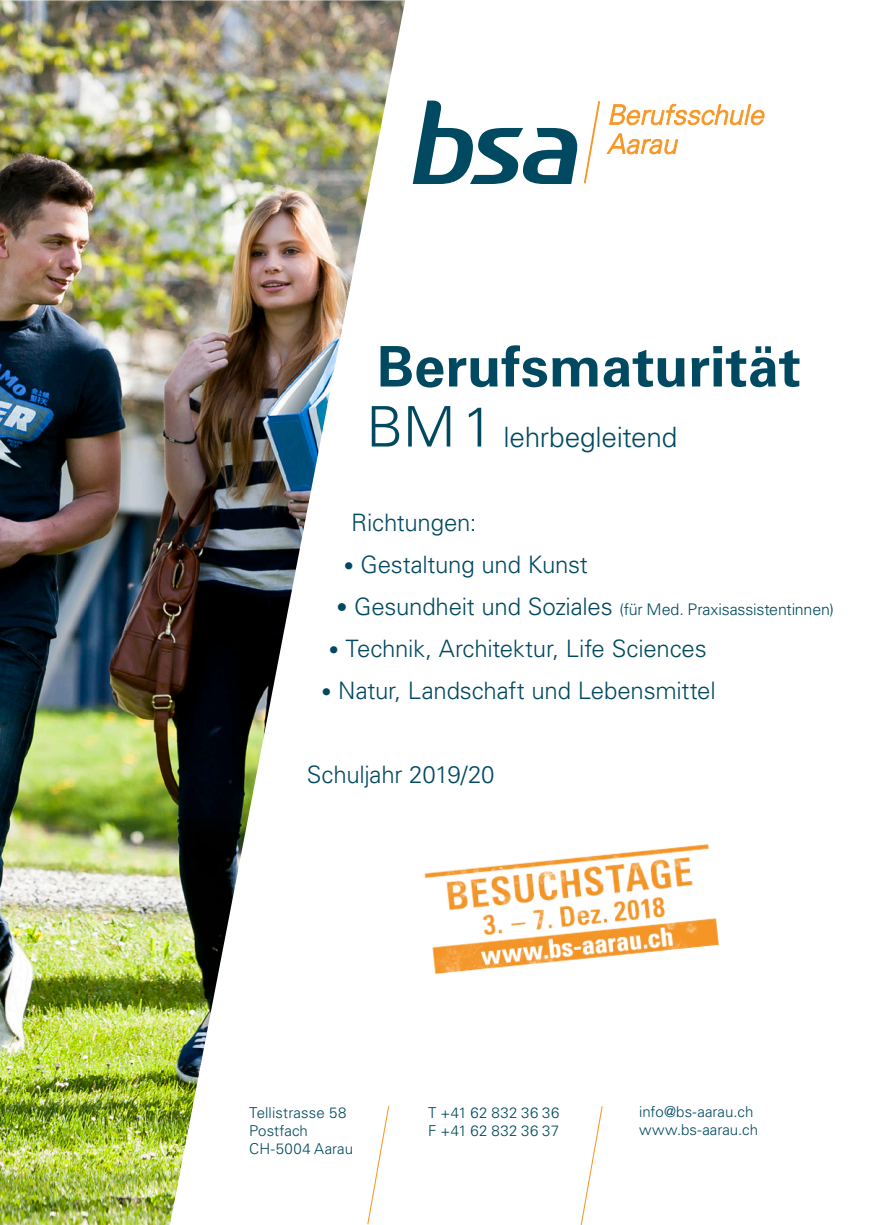
<style>
.page{position:relative;width:874px;height:1225px;background:#fff}
.page>*{position:absolute;margin:0;border:0;box-sizing:border-box;transform-origin:0 0}
.t1{font:700 56px "Univers LT Std";color:#004960}
.t2{font:300 28px "Univers LT Std";letter-spacing:-.01em;color:#004960}
.t3{font:300 24px "Univers LT Std";letter-spacing:-.01em;color:#004960}
.t4{font:300 16px "Univers LT Std";letter-spacing:-.01em;color:#004960}
.t5{font:300 15px/18px "Univers LT Std";letter-spacing:.005em;color:#004960}
.t6{font:300 15px "Univers LT Std";letter-spacing:.025em;color:#004960}
.s1{font-size:56px}
.s2{font-size:20px}
.s3{font-size:22px}
.s4{font-size:24px}
</style>
<div class="page">
<img style="left:0;top:0;width:405px;height:1225px">
<svg style="left:366px;top:1105px;width:23px;height:120px"></svg>
<svg style="left:580px;top:1106px;width:23px;height:119px"></svg>
<svg style="left:412px;top:100px;width:352px;height:84px"></svg>
<img style="left:424px;top:844px;width:295px;height:131px">
<p class="t1" style="left:376px;top:334px;width:425px">Berufsmaturität</p>
<p class="t2" style="left:366px;top:420px;width:312px"><span class="s1">BM1</span> lehrbegleitend</p>
<p class="t3" style="left:351px;top:508px;width:127px">Richtungen:</p>
<p class="t3" style="left:343px;top:550px;width:245px"><span class="s2">•</span> Gestaltung und Kunst</p>
<p class="t4" style="left:336px;top:600px;width:499px"><span class="s3">•</span> <span class="s4">Gesundheit und Soziales</span> (für Med. Praxisassistentinnen)</p>
<p class="t3" style="left:329px;top:634px;width:379px"><span class="s2">•</span> Technik, Architektur, Life Sciences</p>
<p class="t3" style="left:321px;top:676px;width:395px"><span class="s2">•</span> Natur, Landschaft und Lebensmittel</p>
<p class="t3" style="left:306px;top:760px;width:189px">Schuljahr 2019/20</p>
<p class="t5" style="left:249px;top:1103px;width:99px">Tellistrasse 58</p>
<p class="t5" style="left:249px;top:1121px;width:60px">Postfach</p>
<p class="t5" style="left:249px;top:1139px;width:105px">CH-5004 Aarau</p>
<p class="t6" style="left:428px;top:1103px;width:133px">T +41 62 832 36 36</p>
<p class="t5" style="left:428px;top:1121px;width:132px">F +41 62 832 36 37</p>
<p class="t5" style="left:638px;top:1102px;width:120px">info@bs-aarau.ch www.bs-aarau.ch</p>
</div>
